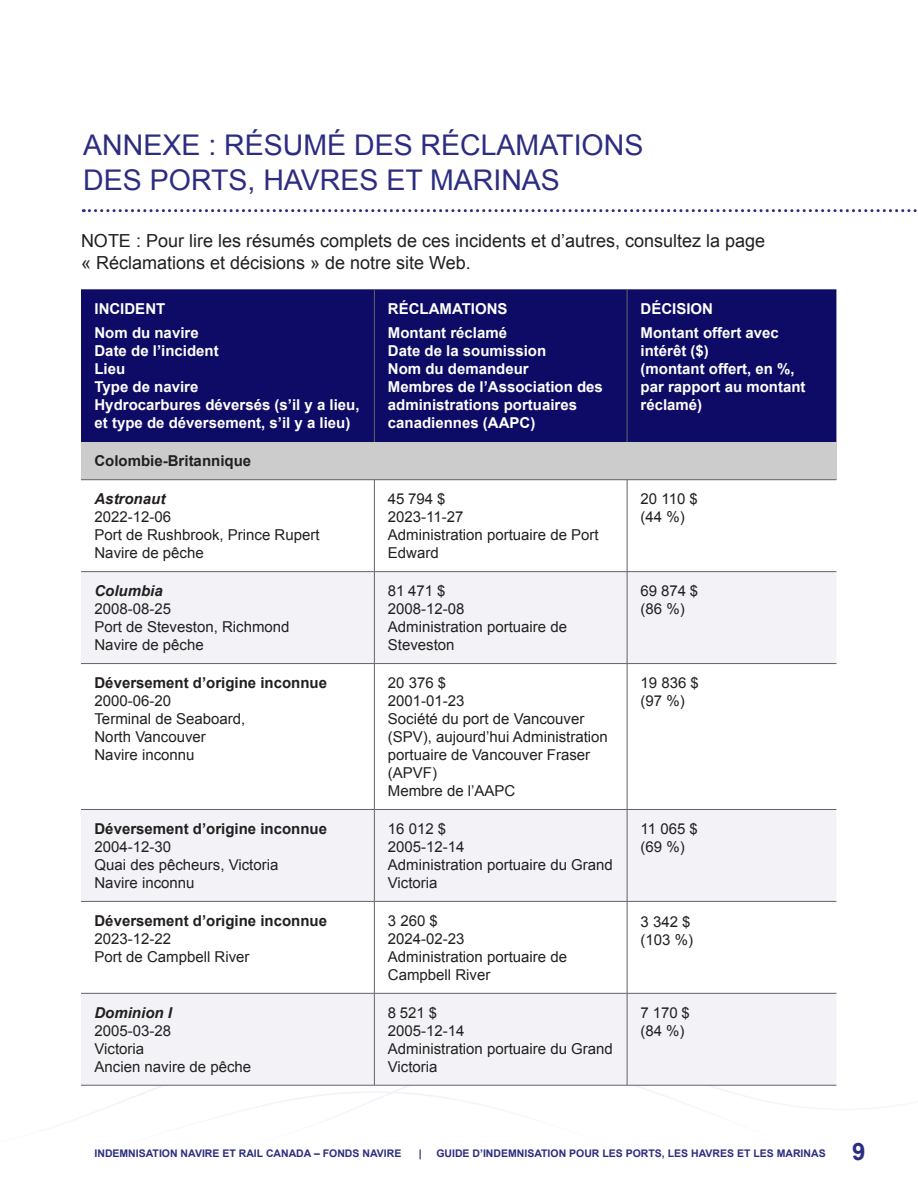
<style>
.page{position:relative;width:918px;height:1188px;background:#fff}
.page>*{position:absolute;margin:0;border:0;box-sizing:border-box;transform-origin:0 0}
.t1{font:28.5px/34.2px "Arial";color:#2c2d81}
.t2{font:700 24px "Arial";color:#2c2d81}
.t3{font:18px/21.6px "Arial";color:#231f20}
.t4{font:15px/18px "Arial";color:#231f20}
.t5{font:700 15px/18px "Arial";color:#fff}
.t6{font:700 15px "Arial";color:#231f20}
.t7{font:italic 700 15px "Arial";color:#231f20}
.t8{font:700 10.5px "Arial";color:#2c2d81}
</style>
<div class="page">
<svg style="left:85px;top:1084px;width:752px;height:32px"></svg>
<div style="left:81px;top:289px;width:755px;height:153px;background:#0e0b66"></div>
<div style="left:81px;top:442px;width:755px;height:38px;background:#ccc"></div>
<svg style="left:81px;top:572px;width:755px;height:513px;fill:#f3f3f7"></svg>
<hr style="left:374px;top:289px;width:1px;height:153px;background:#636366">
<hr style="left:627px;top:289px;width:1px;height:153px;background:#636366">
<hr style="left:81px;top:479px;width:293px;height:1px;background:#636366">
<hr style="left:374px;top:479px;width:253px;height:1px;background:#636366">
<hr style="left:374px;top:480px;width:1px;height:91px;background:#636366">
<hr style="left:627px;top:479px;width:209px;height:1px;background:#636366">
<hr style="left:627px;top:480px;width:1px;height:91px;background:#636366">
<hr style="left:374px;top:664px;width:1px;height:145px;background:#636366">
<hr style="left:627px;top:664px;width:1px;height:145px;background:#636366">
<hr style="left:374px;top:902px;width:1px;height:91px;background:#636366">
<hr style="left:627px;top:902px;width:1px;height:91px;background:#636366">
<hr style="left:81px;top:571px;width:293px;height:1px;background:#636366">
<hr style="left:81px;top:663px;width:293px;height:1px;background:#636366">
<hr style="left:374px;top:571px;width:253px;height:1px;background:#636366">
<hr style="left:374px;top:572px;width:1px;height:91px;background:#636366">
<hr style="left:374px;top:663px;width:253px;height:1px;background:#636366">
<hr style="left:627px;top:571px;width:209px;height:1px;background:#636366">
<hr style="left:627px;top:572px;width:1px;height:91px;background:#636366">
<hr style="left:627px;top:663px;width:209px;height:1px;background:#636366">
<hr style="left:81px;top:809px;width:293px;height:1px;background:#636366">
<hr style="left:81px;top:901px;width:293px;height:1px;background:#636366">
<hr style="left:374px;top:809px;width:253px;height:1px;background:#636366">
<hr style="left:374px;top:810px;width:1px;height:91px;background:#636366">
<hr style="left:374px;top:901px;width:253px;height:1px;background:#636366">
<hr style="left:627px;top:809px;width:209px;height:1px;background:#636366">
<hr style="left:627px;top:810px;width:1px;height:91px;background:#636366">
<hr style="left:627px;top:901px;width:209px;height:1px;background:#636366">
<hr style="left:81px;top:993px;width:293px;height:1px;background:#636366">
<hr style="left:81px;top:1085px;width:293px;height:1px;background:#636366">
<hr style="left:374px;top:993px;width:253px;height:1px;background:#636366">
<hr style="left:374px;top:994px;width:1px;height:91px;background:#636366">
<hr style="left:374px;top:1085px;width:253px;height:1px;background:#636366">
<hr style="left:627px;top:993px;width:209px;height:1px;background:#636366">
<hr style="left:627px;top:994px;width:1px;height:91px;background:#636366">
<hr style="left:627px;top:1085px;width:209px;height:1px;background:#636366">
<svg style="left:83px;top:209px;width:834px;height:3px"></svg>
<h1 class="t1" style="left:83px;top:129px;width:562px">ANNEXE : RÉSUMÉ DES RÉCLAMATIONS<br>DES PORTS, HAVRES ET MARINAS</h1>
<p class="t3" style="left:81px;top:230px;width:686px">NOTE : Pour lire les résumés complets de ces incidents et d’autres, consultez la page « Réclamations et décisions » de notre site Web.</p>
<p class="t5" style="left:94px;top:297px;width:106px;line-height:24.8px">INCIDENT<br>Nom du navire</p>
<p class="t5" style="left:94px;top:343px;width:267px">Date de l’incident<br>Lieu<br>Type de navire<br>Hydrocarbures déversés (s’il y a lieu, et type de déversement, s’il y a lieu)</p>
<p class="t6" style="left:94px;top:451px;width:158px">Colombie-Britannique</p>
<p class="t7" style="left:94px;top:489px;width:72px">Astronaut</p>
<p class="t4" style="left:94px;top:508px;width:227px">2022-12-06<br>Port de Rushbrook, Prince Rupert<br>Navire de pêche</p>
<p class="t7" style="left:94px;top:581px;width:70px">Columbia</p>
<p class="t4" style="left:94px;top:600px;width:197px">2008-08-25<br>Port de Steveston, Richmond<br>Navire de pêche</p>
<p class="t6" style="left:94px;top:673px;width:234px">Déversement d’origine inconnue</p>
<p class="t4" style="left:94px;top:692px;width:152px">2000-06-20<br>Terminal de Seaboard,<br>North Vancouver<br>Navire inconnu</p>
<p class="t6" style="left:94px;top:819px;width:234px">Déversement d’origine inconnue</p>
<p class="t4" style="left:94px;top:838px;width:185px">2004-12-30<br>Quai des pêcheurs, Victoria<br>Navire inconnu</p>
<p class="t6" style="left:94px;top:911px;width:234px">Déversement d’origine inconnue</p>
<p class="t4" style="left:94px;top:930px;width:157px">2023-12-22<br>Port de Campbell River</p>
<p class="t7" style="left:94px;top:1003px;width:79px">Dominion I</p>
<p class="t4" style="left:94px;top:1022px;width:158px">2005-03-28<br>Victoria<br>Ancien navire de pêche</p>
<p class="t5" style="left:388px;top:297px;width:121px;line-height:24.8px">RÉCLAMATIONS<br>Montant réclamé</p>
<p class="t5" style="left:388px;top:343px;width:217px">Date de la soumission<br>Nom du demandeur<br>Membres de l’Association des administrations portuaires canadiennes (AAPC)</p>
<p class="t5" style="left:641px;top:297px;width:140px;line-height:24.8px">DÉCISION<br>Montant offert avec</p>
<p class="t5" style="left:641px;top:343px;width:167px">intérêt ($)<br>(montant offert, en %, par rapport au montant réclamé)</p>
<p class="t4" style="left:388px;top:490px;width:212px">45 794 $<br>2023-11-27<br>Administration portuaire de Port<br>Edward</p>
<p class="t4" style="left:641px;top:490px;width:59px">20 110 $ (44 %)</p>
<p class="t4" style="left:388px;top:582px;width:181px">81 471 $<br>2008-12-08<br>Administration portuaire de<br>Steveston</p>
<p class="t4" style="left:641px;top:582px;width:59px">69 874 $ (86 %)</p>
<p class="t4" style="left:388px;top:674px;width:222px">20 376 $<br>2001-01-23<br>Société du port de Vancouver (SPV), aujourd’hui Administration portuaire de Vancouver Fraser (APVF)<br>Membre de l’AAPC</p>
<p class="t4" style="left:641px;top:674px;width:60px">19 836 $ (97 %)</p>
<p class="t4" style="left:388px;top:820px;width:227px">16 012 $<br>2005-12-14<br>Administration portuaire du Grand<br>Victoria</p>
<p class="t4" style="left:641px;top:820px;width:59px">11 065 $ (69 %)</p>
<p class="t4" style="left:388px;top:912px;width:181px">3 260 $<br>2024-02-23<br>Administration portuaire de<br>Campbell River</p>
<p class="t4" style="left:641px;top:913px;width:54px">3 342 $ (103 %)</p>
<p class="t4" style="left:388px;top:1004px;width:227px">8 521 $<br>2005-12-14<br>Administration portuaire du Grand<br>Victoria</p>
<p class="t4" style="left:641px;top:1004px;width:51px">7 170 $ (84 %)</p>
<p class="t8" style="left:94px;top:1146px;width:308px">INDEMNISATION NAVIRE ET RAIL CANADA – FONDS NAVIRE</p>
<p class="t8" style="left:419px;top:1146px;width:4px">|</p>
<p class="t8" style="left:436px;top:1146px;width:391px">GUIDE D’INDEMNISATION POUR LES PORTS, LES HAVRES ET LES MARINAS</p>
<h2 class="t2" style="left:852px;top:1136px;width:15px">9</h2>
</div>
